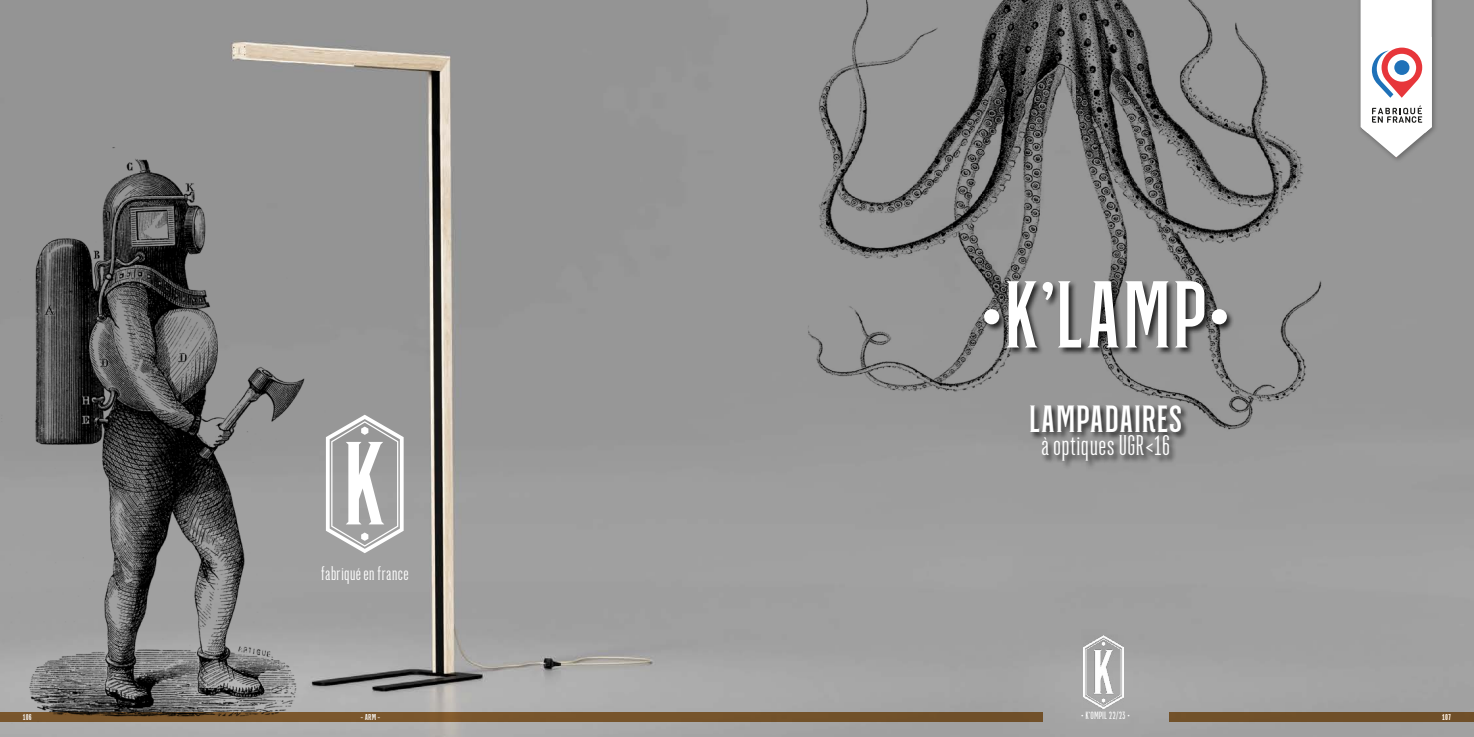
<style>
.page{position:relative;width:1474px;height:737px;background:#fff}
.page>*{position:absolute;margin:0;border:0;box-sizing:border-box;transform-origin:0 0}
.t1{font:700 87.5px "Green Grove";color:#fff}
.t2{font:700 35px "Green Grove";color:#fff}
.t3{font:300 26.25px "Green Grove";letter-spacing:.005em;color:#fff}
.t4{font:300 17.5px "Green Grove";color:#fff}
.t5{font:9.71px "Green Grove";color:#fff}
.t6{font:700 7.88px "Green Grove";color:#fff}
</style>
<div class="page">
<img style="left:0;top:0;width:1473px;height:737px">
<svg style="left:359px;top:415px;width:44px;height:138px"></svg>
<img style="left:761px;top:0;width:589px;height:445px">
<div style="left:0;top:712px;width:737px;height:10px;background:#78552c"></div>
<div style="left:737px;top:712px;width:305px;height:10px;background:#715029"></div>
<div style="left:1168px;top:712px;width:305px;height:10px;background:#6f4f29"></div>
<div style="left:983px;top:280px;width:252px;height:189px;background:#000;opacity:.75"></div>
<img style="left:0;top:129px;width:359px;height:608px">
<img style="left:1083px;top:635px;width:40px;height:73px">
<div style="left:1357px;top:0;width:81px;height:163px;background:#000;opacity:.3"></div>
<svg style="left:1360px;top:0;width:71px;height:157px"></svg>
<div style="left:1394px;top:60px;width:15px;height:15px;background:#1f71b8;border-radius:50%"></div>
<p class="t1" style="left:980px;top:265px;width:252px">•K’LAMP•</p>
<p class="t4" style="left:321px;top:564px;width:89px">fabriqué en france</p>
<p class="t2" style="left:1028px;top:398px;width:155px">LAMPADAIRES</p>
<p class="t3" style="left:1041px;top:431px;width:130px">à optiques UGR&lt;16</p>
<p class="t5" style="left:1081px;top:710px;width:50px">• K’OMPIL 22/23 •</p>
<p class="t6" style="left:23px;top:712px;width:10px">106</p>
<p class="t6" style="left:360px;top:713px;width:21px">- ARM -</p>
<p class="t6" style="left:1442px;top:712px;width:10px">107</p>
</div>
